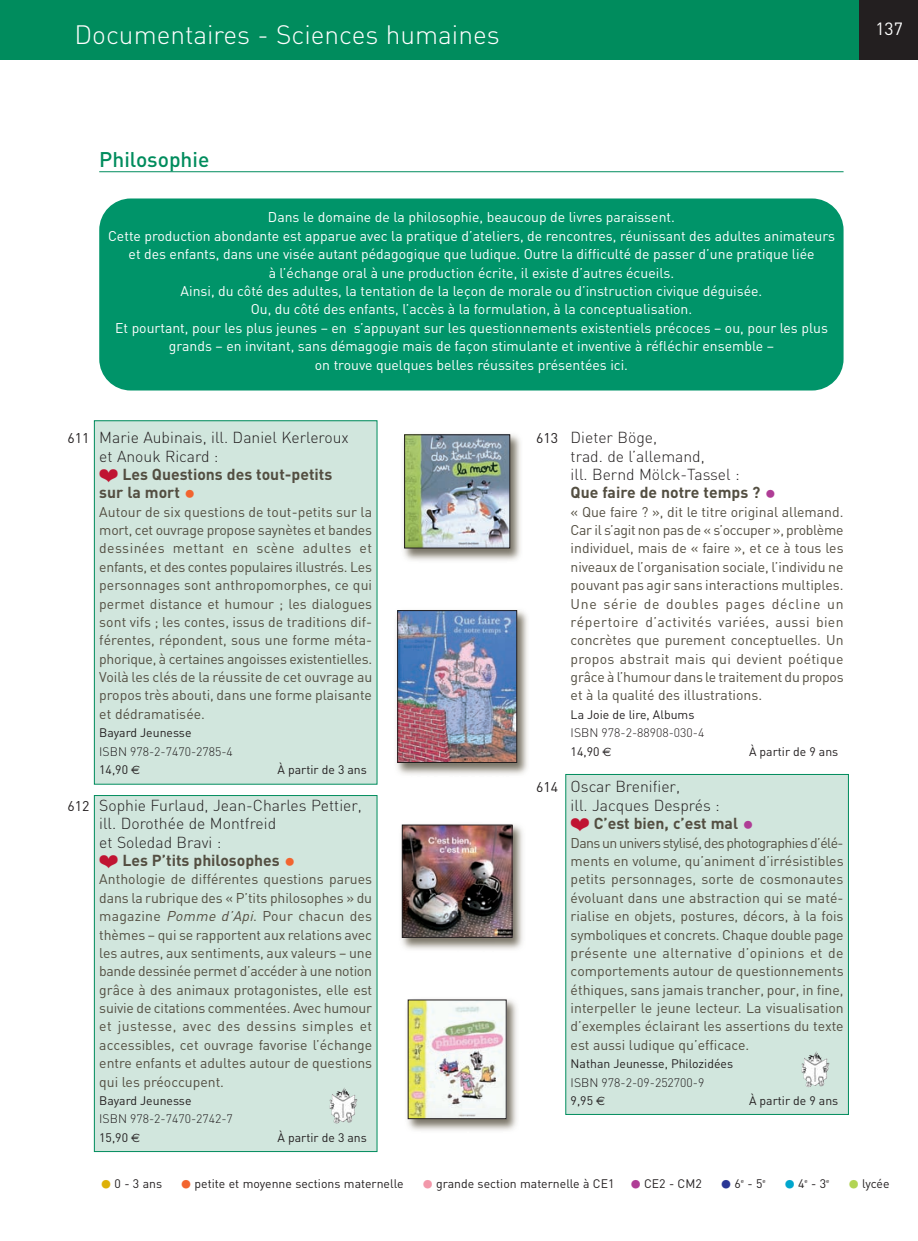
<style>
.page{position:relative;width:918px;height:1241px;background:#fff}
.page>*{position:absolute;margin:0;border:0;box-sizing:border-box;transform-origin:0 0}
.t1{font:300 26.25px "DIN";color:#fff}
.t2{font:500 21px "DIN";color:#008c5d}
.t3{font:17.5px "DIN";color:#fff}
.t4{font:300 15.75px/18.4px "DIN";color:#231f20}
.t5{font:700 15.75px/18.4px "DIN";color:#534e41}
.t6{font:14px/18.4px "DIN";color:#534e41;text-align:justify}
.t7{font:14px/18.4px "DIN";color:#fff;text-align:center}
.t8{font:14px "DIN";color:#231f20}
.t9{font:12.25px "DIN";color:#231f20}
.t10{font:300 12.25px/18.4px "DIN";color:#231f20}
.s1{color:#c01432}
.s2{font-size:24.5px;color:#f2642f}
.s3{font-weight:400}
.s4{font-family:"Euro Sans";font-weight:400;font-size:12.08px}
.s5{font-style:italic}
.s6{font-weight:700;color:#534e41}
.s7{font-weight:700;font-size:24.5px;color:#af3d96}
.s8{font-size:24.5px;color:#af3d96}
.s9{font-size:26.25px;color:#ddb008}
.s10{font-size:26.25px;color:#f2642f}
.s11{font-size:26.25px;color:#f298aa}
.s12{font-size:26.25px;color:#af3d96}
.s13{font-size:26.25px;color:#293695}
.s14{font-size:26.25px;color:#00a6cd}
.s15{font-size:26.25px;color:#b2d454}
</style>
<div class="page">
<div style="left:566px;top:774px;width:282px;height:340px;background:#d1e6dd"></div>
<div style="left:94px;top:795px;width:283px;height:356px;background:#d1e6dd"></div>
<div style="left:94px;top:795px;width:283px;height:356px;border:1px solid #008c5d"></div>
<div style="left:94px;top:421px;width:283px;height:363px;background:#d1e6dd"></div>
<div style="left:94px;top:420px;width:283px;height:364px;border:1px solid #008c5d"></div>
<img style="left:403px;top:434px;width:118px;height:127px">
<img style="left:406px;top:436px;width:102px;height:110px">
<div style="left:404px;top:434px;width:106px;height:114px;border:1px solid #231f20"></div>
<img style="left:396px;top:610px;width:132px;height:165px">
<img style="left:399px;top:612px;width:116px;height:148px">
<div style="left:397px;top:610px;width:120px;height:152px;border:1px solid #231f20"></div>
<img style="left:407px;top:999px;width:110px;height:132px">
<img style="left:410px;top:1001px;width:94px;height:115px">
<img style="left:401px;top:824px;width:122px;height:126px">
<img style="left:404px;top:826px;width:106px;height:109px">
<div style="left:402px;top:824px;width:110px;height:113px;border:1px solid #231f20"></div>
<div style="left:858px;top:0;width:60px;height:60px;background:#231f20"></div>
<div style="left:0;top:0;width:858px;height:60px;background:#008c5d"></div>
<hr style="left:99px;top:171px;width:744px;height:1px;background:#008c5d">
<div style="left:99px;top:198px;width:744px;height:192px;background:#009469;border-radius:32px"></div>
<img style="left:329px;top:1088px;width:28px;height:35px">
<img style="left:801px;top:1051px;width:28px;height:36px">
<hr style="left:0;top:0;width:1px;height:1240px;background:#fcc678">
<h1 class="t1" style="left:74px;top:20px;width:427px">Documentaires - Sciences humaines</h1>
<p class="t3" style="left:875px;top:18px;width:29px">137</p>
<h2 class="t2" style="left:99px;top:148px;width:112px">Philosophie</h2>
<p class="t7" style="left:108px;top:208px;width:728px">Dans le domaine de la philosophie, beaucoup de livres paraissent.<br>Cette production abondante est apparue avec la pratique d’ateliers, de rencontres, réunissant des adultes animateurs et des enfants, dans une visée autant pédagogique que ludique. Outre la difficulté de passer d’une pratique liée<br>à l’échange oral à une production écrite, il existe d’autres écueils.<br>Ainsi, du côté des adultes, la tentation de la leçon de morale ou d’instruction civique déguisée.<br>Ou, du côté des enfants, l’accès à la formulation, à la conceptualisation.<br>Et pourtant, pour les plus jeunes – en s’appuyant sur les questionnements existentiels précoces – ou, pour les plus grands – en invitant, sans démagogie mais de façon stimulante et inventive à réfléchir ensemble –<br>on trouve quelques belles réussites présentées ici.</p>
<p class="t8" style="left:67px;top:430px;width:23px">611</p>
<p class="t8" style="left:67px;top:797px;width:23px">612</p>
<p class="t4" style="left:99px;top:428px;width:251px">Marie Aubinais, ill. Daniel Kerleroux et Anouk Ricard :</p>
<p class="t5" style="left:99px;top:465px;width:235px"><span class="s1">▪</span> Les Questions des tout-petits sur la mort <span class="s2">•</span></p>
<p class="t6" style="left:99px;top:502px;width:274px">Autour de six questions de tout-petits sur la mort, cet ouvrage propose saynètes et bandes dessinées mettant en scène adultes et enfants, et des contes populaires illustrés. Les personnages sont anthropomorphes, ce qui permet distance et humour ; les dialogues sont vifs ; les contes, issus de traditions dif&shy;férentes, répondent, sous une forme méta&shy;phorique, à certaines angoisses existentielles.<br>Voilà les clés de la réussite de cet ouvrage au propos très abouti, dans une forme plaisante et dédramatisée.</p>
<p class="t9" style="left:99px;top:725px;width:94px">Bayard Jeunesse</p>
<p class="t10" style="left:99px;top:742px;width:135px">ISBN 978-2-7470-2785-4<br><span class="s3">14,90</span> <span class="s4">€</span></p>
<p class="t9" style="left:278px;top:762px;width:91px">À partir de 3 ans</p>
<p class="t4" style="left:99px;top:796px;width:264px">Sophie Furlaud, Jean-Charles Pettier, ill. Dorothée de Montfreid<br>et Soledad Bravi :</p>
<p class="t5" style="left:99px;top:851px;width:198px"><span class="s1">▪</span> Les P’tits philosophes <span class="s2">•</span></p>
<p class="t6" style="left:99px;top:870px;width:274px">Anthologie de différentes questions parues dans la rubrique des « P’tits philosophes » du magazine <span class="s5">Pomme d’Api</span>. Pour chacun des thèmes – qui se rapportent aux relations avec les autres, aux sentiments, aux valeurs – une bande dessinée permet d’accéder à une notion grâce à des animaux protagonistes, elle est suivie de citations commentées. Avec humour et justesse, avec des dessins simples et accessibles, cet ouvrage favorise l’échange entre enfants et adultes autour de questions qui les préoccupent.</p>
<p class="t9" style="left:99px;top:1093px;width:94px">Bayard Jeunesse</p>
<p class="t10" style="left:99px;top:1109px;width:135px">ISBN 978-2-7470-2742-7<br><span class="s3">15,90</span> <span class="s4">€</span></p>
<p class="t9" style="left:278px;top:1130px;width:91px">À partir de 3 ans</p>
<p class="t8" style="left:536px;top:430px;width:23px">613</p>
<p class="t8" style="left:536px;top:779px;width:23px">614</p>
<p class="t4" style="left:570px;top:428px;width:207px">Dieter Böge,<br>trad. de l’allemand,<br>ill. Bernd Mölck-Tassel :<br><span class="s6">Que faire de notre temps ?</span> <span class="s7">•</span></p>
<p class="t6" style="left:570px;top:502px;width:274px">« Que faire ? », dit le titre original allemand.<br>Car il s’agit non pas de « s’occuper », problème individuel, mais de « faire », et ce à tous les niveaux de l’organisation sociale, l’individu ne pouvant pas agir sans interactions multiples.<br>Une série de doubles pages décline un répertoire d’activités variées, aussi bien concrètes que purement conceptuelles. Un propos abstrait mais qui devient poétique grâce à l’humour dans le traitement du propos et à la qualité des illustrations.</p>
<p class="t9" style="left:570px;top:707px;width:125px">La Joie de lire, Albums</p>
<p class="t10" style="left:570px;top:723px;width:135px">ISBN 978-2-88908-030-4<br><span class="s3">14,90</span> <span class="s4">€</span></p>
<p class="t9" style="left:749px;top:744px;width:91px">À partir de 9 ans</p>
<p class="t4" style="left:570px;top:777px;width:151px">Oscar Brenifier,<br>ill. Jacques Després :</p>
<p class="t5" style="left:570px;top:814px;width:185px"><span class="s1">▪</span> C’est bien, c’est mal <span class="s8">•</span></p>
<p class="t6" style="left:570px;top:833px;width:274px">Dans un univers stylisé, des photographies d’élé&shy;ments en volume, qu’animent d’irrésistibles petits personnages, sorte de cosmonautes évoluant dans une abstraction qui se maté&shy;rialise en objets, postures, décors, à la fois symboliques et concrets. Chaque double page présente une alternative d’opinions et de comportements autour de questionnements éthiques, sans jamais trancher, pour, in fine, interpeller le jeune lecteur. La visualisation d’exemples éclairant les assertions du texte est aussi ludique qu’efficace.</p>
<p class="t9" style="left:570px;top:1056px;width:164px">Nathan Jeunesse, Philozidées</p>
<p class="t10" style="left:570px;top:1073px;width:135px">ISBN 978-2-09-252700-9<br><span class="s3">9,95</span> <span class="s4">€</span></p>
<p class="t9" style="left:749px;top:1093px;width:91px">À partir de 9 ans</p>
<p class="t9" style="left:99px;top:1176px;width:668px"><span class="s9">•</span>0 - 3 ans <span class="s10">•</span>petite et moyenne sections maternelle <span class="s11">•</span>grande section maternelle à CE1 <span class="s12">•</span>CE2 - CM2 <span class="s13">•</span>6<sup>e</sup> - 5<sup>e</sup></p>
<p class="t9" style="left:783px;top:1176px;width:48px"><span class="s14">•</span>4<sup>e</sup> - 3<sup>e</sup></p>
<p class="t9" style="left:846px;top:1176px;width:44px"><span class="s15">•</span>lycée</p>
</div>
